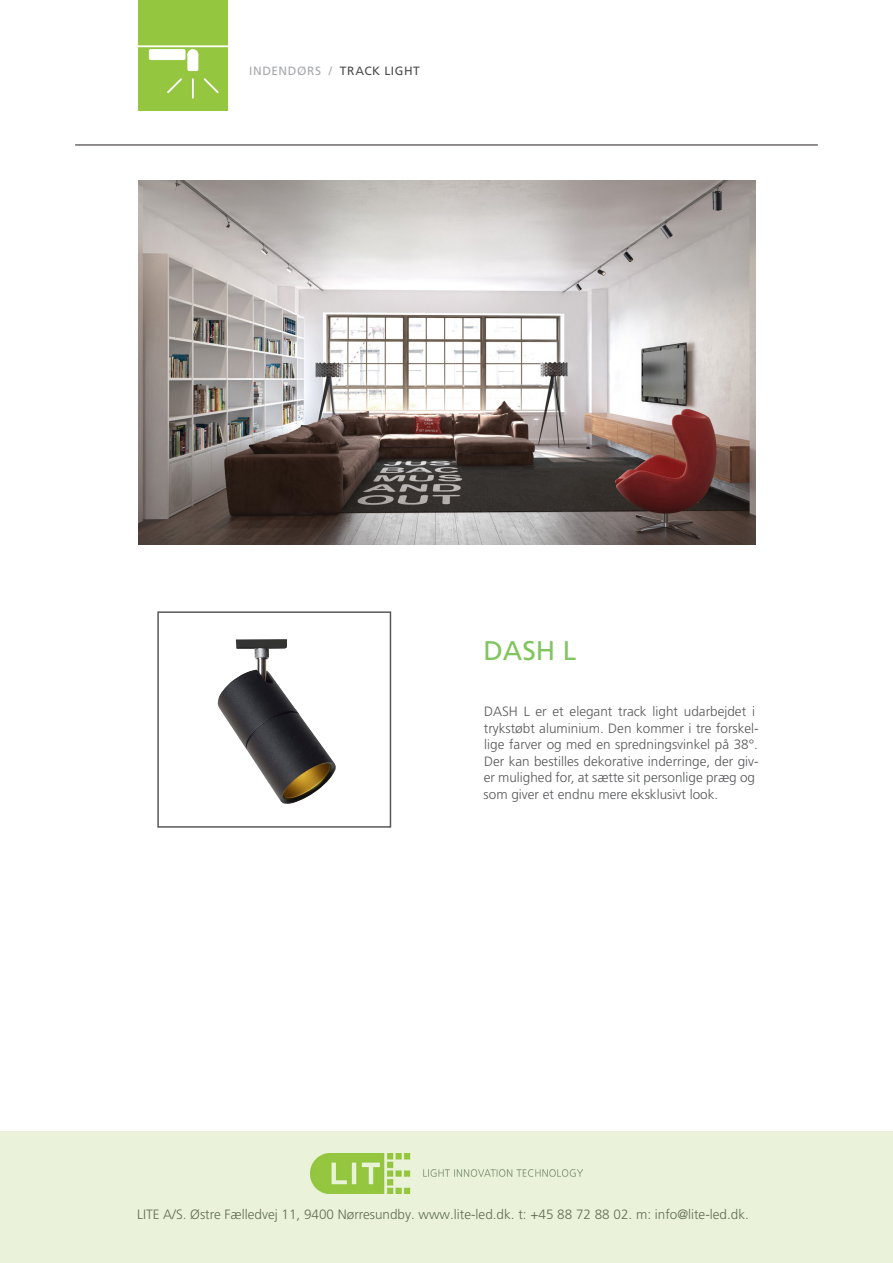
<style>
.page{position:relative;width:893px;height:1263px;background:#fff}
.page>*{position:absolute;margin:0;border:0;box-sizing:border-box;transform-origin:0 0}
.t1{font:27px "Frutiger LT Pro";color:#80c55d}
.t2{font:300 13.5px/16.5px "Frutiger LT Pro";color:#57585a}
.t3{font:12px "Frutiger LT Pro";letter-spacing:.045em;color:#a8a9ad}
.s1{color:#4b4c4d}
</style>
<div class="page">
<img style="left:139px;top:181px;width:617px;height:364px">
<div style="left:157px;top:611px;width:234px;height:217px;border:2px solid #57585a"></div>
<div style="left:0;top:1131px;width:893px;height:132px;background:#eaf3d9"></div>
<hr style="left:75px;top:145px;width:743px;height:1px;background:#231f20">
<div style="left:139px;top:0;width:89px;height:111px;background:#94c63f"></div>
<svg style="left:139px;top:45px;width:89px;height:2px"></svg>
<hr style="left:192px;top:78px;width:2px;height:20px;background:#fff">
<svg style="left:167px;top:78px;width:15px;height:15px"></svg>
<svg style="left:204px;top:78px;width:15px;height:15px"></svg>
<div style="left:149px;top:49px;width:37px;height:11px;background:#fff;border-radius:2px"></div>
<svg style="left:187px;top:57px;width:11px;height:14px"></svg>
<div style="left:187px;top:49px;width:11px;height:11px;background:#fff;border-radius:50%"></div>
<img style="left:218px;top:639px;width:118px;height:165px">
<p class="t3" style="left:249px;top:64px;width:172px">INDENDØRS / <span class="s1">TRACK LIGHT</span></p>
<p class="t1" style="left:483px;top:634px;width:94px">DASH L</p>
<p class="t2" style="left:484px;top:703px;width:277px">DASH L er et elegant track light udarbejdet i trykstøbt aluminium. Den kommer i tre forskel&shy;lige farver og med en spredningsvinkel på 38°.<br>Der kan bestilles dekorative inderringe, der giv&shy;er mulighed for, at sætte sit personlige præg og som giver et endnu mere eksklusivt look.</p>
<p class="t2" style="left:137px;top:1206px;width:613px">LITE A/S. Østre Fælledvej 11, 9400 Nørresundby. www.lite-led.dk. t: +45 88 72 88 02. m: info@lite-led.dk.</p>
</div>
